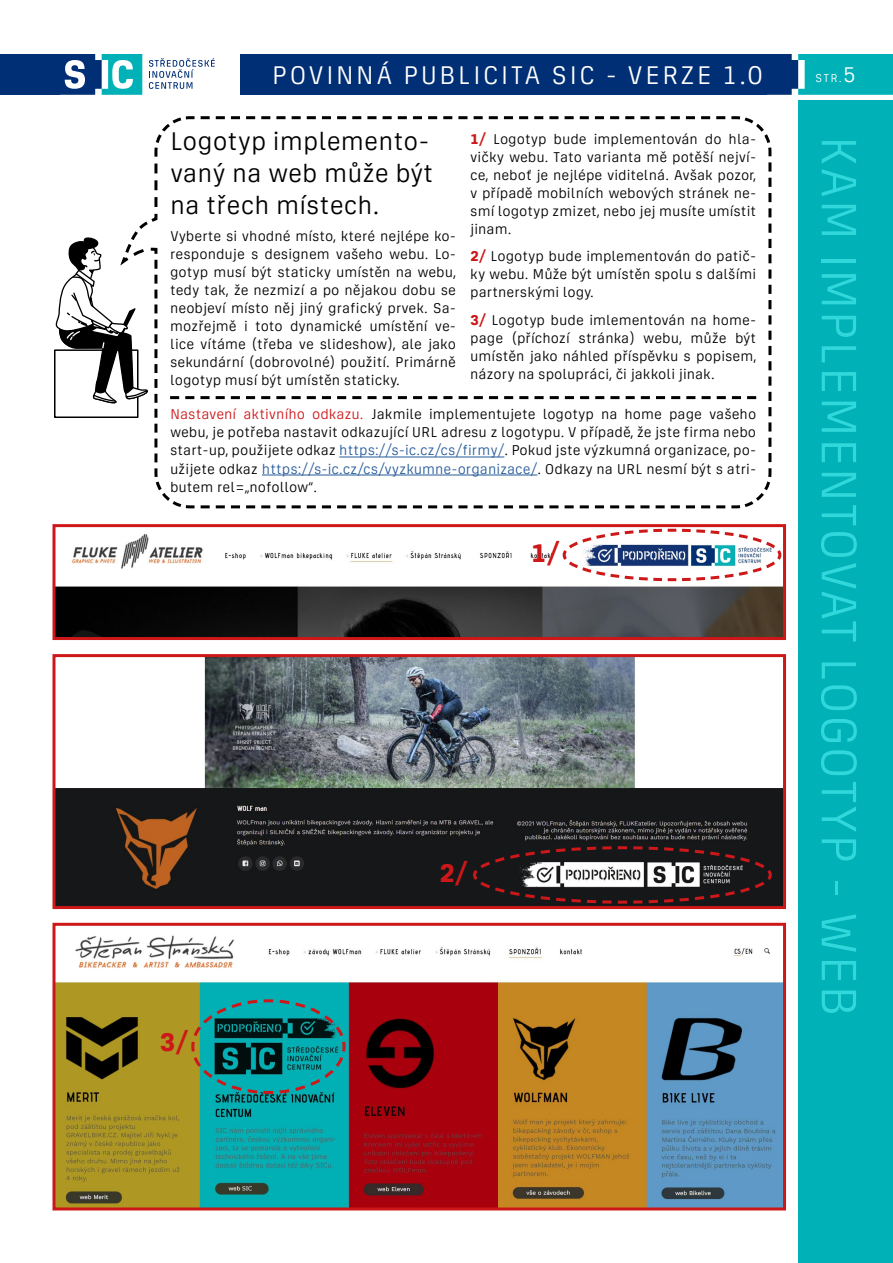
<style>
.page{position:relative;width:893px;height:1263px;background:#fff}
.page>*{position:absolute;margin:0;border:0;box-sizing:border-box;transform-origin:0 0}
.t1{font:52.5px "Corridor";color:#30d8db}
.t2{font:27px/32.4px "Corridor";color:#000}
.t3{font:27px "Corridor";letter-spacing:.07em;color:#fff}
.t4{font:700 27px "Corridor";color:#cd1719}
.t5{font:15px/18px "Corridor";color:#000;text-align:justify}
.t6{font:12px "Corridor";color:#fff}
.s1{color:#cd1719}
.s2{color:#275b9b}
.s3{font-weight:700;color:#cd1719}
.s4{font-size:22.5px}
</style>
<div class="page">
<div style="left:240px;top:54px;width:526px;height:41px;background:#002f75"></div>
<div style="left:0;top:54px;width:59px;height:41px;background:#002f75"></div>
<svg style="left:766px;top:54px;width:127px;height:41px;background:#0e96ab"></svg>
<div style="left:798px;top:101px;width:95px;height:1162px;background:#00b1b7"></div>
<img style="left:56px;top:533px;width:726px;height:103px">
<div style="left:52px;top:524px;width:734px;height:116px;border:3px solid #cd1719"></div>
<img style="left:56px;top:658px;width:726px;height:247px">
<div style="left:52px;top:654px;width:734px;height:255px;border:3px solid #cd1719"></div>
<img style="left:56px;top:935px;width:726px;height:271px">
<div style="left:52px;top:923px;width:734px;height:287px;border:3px solid #cd1719"></div>
<svg style="left:55px;top:237px;width:62px;height:181px"></svg>
<svg style="left:117px;top:116px;width:655px;height:393px"></svg>
<hr style="left:339px;top:457px;width:165px;height:1px;background:#275b9b">
<hr style="left:262px;top:475px;width:275px;height:1px;background:#275b9b">
<svg style="left:561px;top:527px;width:222px;height:56px"></svg>
<svg style="left:472px;top:845px;width:301px;height:60px;background:#4d4244"></svg>
<svg style="left:190px;top:998px;width:157px;height:97px;background:#15807c"></svg>
<svg style="left:149px;top:58px;width:66px;height:31px"></svg>
<svg style="left:59px;top:54px;width:83px;height:41px"></svg>
<svg style="left:170px;top:396px;width:586px;height:3px"></svg>
<h2 class="t3" style="left:272px;top:61px;width:492px">POVINNÁ PUBLICITA SIC - VERZE 1.0</h2>
<h2 class="t2" style="left:170px;top:124px;width:265px">Logotyp implemento&shy;vaný na web může být na třech místech.</h2>
<p class="t5" style="left:170px;top:227px;width:287px">Vyberte si vhodné místo, které nejlépe ko&shy;responduje s designem vašeho webu. Lo&shy;gotyp musí být staticky umístěn na webu, tedy tak, že nezmizí a po nějakou dobu se neobjeví místo něj jiný grafický prvek. Sa&shy;mozřejmě i toto dynamické umístění ve&shy;lice vítáme (třeba ve slideshow), ale jako sekundární (dobrovolné) použití. Primárně logotyp musí být umístěn staticky.</p>
<p class="t5" style="left:170px;top:405px;width:588px"><span class="s1">Nastavení aktivního odkazu.</span> Jakmile implementujete logotyp na home page vašeho webu, je potřeba nastavit odkazující URL adresu z logotypu. V případě, že jste firma nebo start-up, použijete odkaz <span class="s2">https://s-ic.cz/cs/firmy/</span>. Pokud jste výzkumná organizace, po&shy;užijete odkaz <span class="s2">https://s-ic.cz/cs/vyzkumne-organizace/</span>. Odkazy na URL nesmí být s atri&shy;butem rel=„nofollow“.</p>
<p class="t5" style="left:470px;top:130px;width:287px"><span class="s3">1/</span> Logotyp bude implementován do hla&shy;vičky webu. Tato varianta mě potěší nejví&shy;ce, neboť je nejlépe viditelná. Avšak pozor, v případě mobilních webových stránek ne&shy;smí logotyp zmizet, nebo jej musíte umístit jinam.</p>
<p class="t5" style="left:470px;top:247px;width:287px"><span class="s3">2/</span> Logotyp bude implementován do patič&shy;ky webu. Může být umístěn spolu s dalšími partnerskými logy.</p>
<p class="t5" style="left:470px;top:311px;width:287px"><span class="s3">3/</span> Logotyp bude imlementován na home&shy;page (příchozí stránka) webu, může být umístěn jako náhled příspěvku s popisem, názory na spolupráci, či jakkoli jinak.</p>
<h2 class="t4" style="left:159px;top:1027px;width:30px">3/</h2>
<h2 class="t4" style="left:531px;top:538px;width:30px">1/</h2>
<h2 class="t4" style="left:439px;top:858px;width:30px">2/</h2>
<p class="t6" style="left:815px;top:72px;width:42px">STR.<span class="s4">5</span></p>
<h1 class="t1" style="left:868px;top:135px;width:883px;rotate:90deg">KAM IMPLEMENTOVAT LOGOTYP - WEB</h1>
</div>
